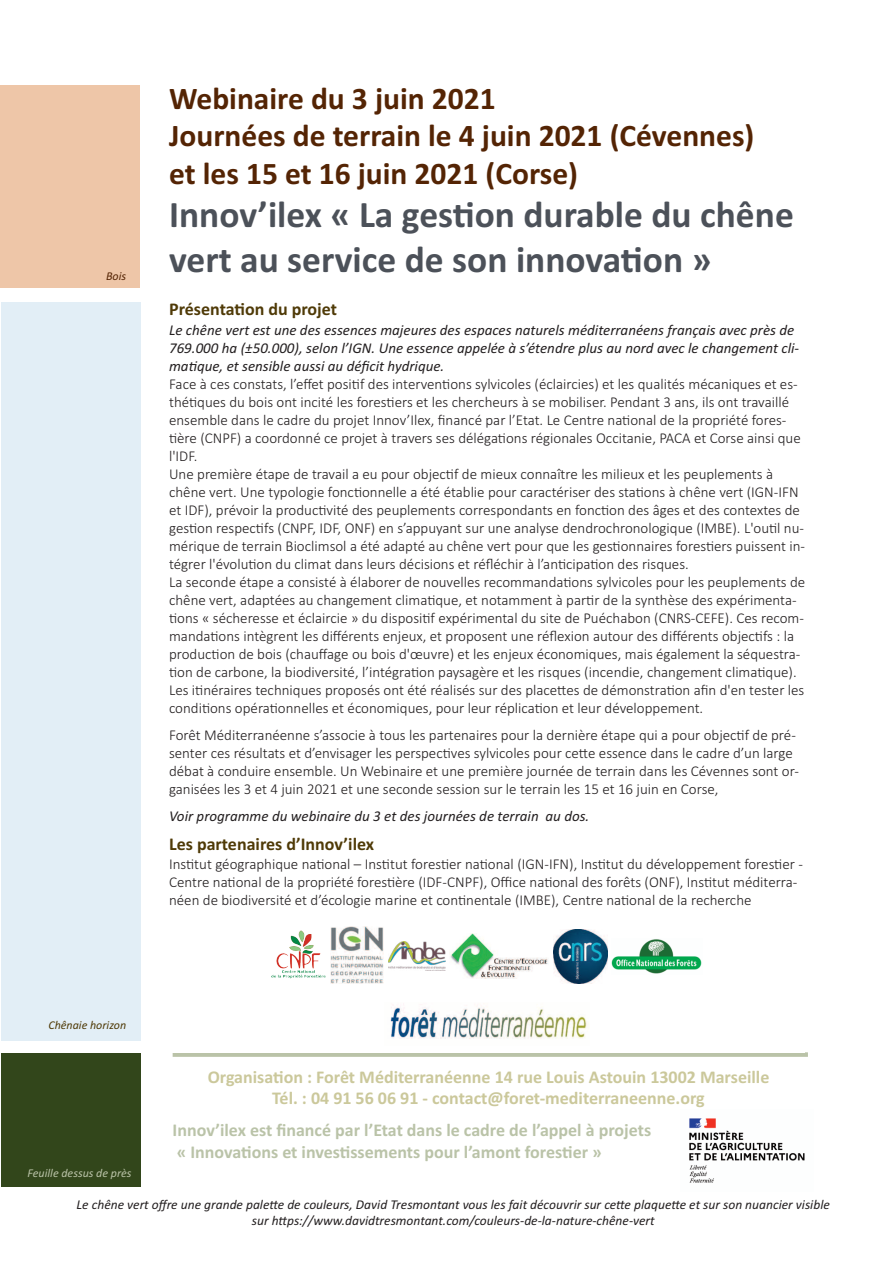
<style>
.page{position:relative;width:893px;height:1263px;background:#fff}
.page>*{position:absolute;margin:0;border:0;box-sizing:border-box;transform-origin:0 0}
.t1{font:700 37.5px/45px "Calibri";color:#4c5159}
.t2{font:700 31.5px/37.8px "Calibri";color:#542404}
.t3{font:700 18px/21.6px "Calibri";color:#cbc89b;text-align:center}
.t4{font:700 18px/21.6px "Calibri";color:#bac3a8}
.t5{font:700 18px "Calibri";color:#4f3a07}
.t6{font:300 15px/18px "Calibri";color:#231f20}
.t7{font:italic 15px/18px "Calibri";color:#231f20}
.t8{font:italic 13.5px/16.2px "Calibri";color:#231f20;text-align:center}
.t9{font:italic 12px "Calibri";color:#bac3a8}
.t10{font:italic 12px "Calibri";color:#4f3a07}
.t11{font:italic 12px "Calibri";color:#542404}
</style>
<div class="page">
<div style="left:1px;top:302px;width:139px;height:738px;background:#e2eef6"></div>
<div style="left:1px;top:1053px;width:139px;height:133px;background:#32461b"></div>
<div style="left:1px;top:85px;width:139px;height:202px;background:#eec6a8"></div>
<div style="left:173px;top:1052px;width:635px;height:5px;background:#bac3a8"></div>
<img style="left:689px;top:1118px;width:116px;height:65px">
<div style="left:169px;top:922px;width:635px;height:131px;background:#fff"></div>
<img style="left:271px;top:931px;width:54px;height:48px">
<img style="left:330px;top:927px;width:53px;height:57px">
<img style="left:388px;top:941px;width:57px;height:30px">
<img style="left:554px;top:929px;width:54px;height:54px">
<img style="left:611px;top:939px;width:91px;height:35px">
<img style="left:449px;top:934px;width:99px;height:44px">
<img style="left:390px;top:1004px;width:197px;height:35px">
<p class="t11" style="left:106px;top:269px;width:22px">Bois</p>
<h2 class="t2" style="left:169px;top:79px;width:587px">Webinaire du 3 juin 2021<br>Journées de terrain le 4 juin 2021 (Cévennes) et les 15 et 16 juin 2021 (Corse)</h2>
<h1 class="t1" style="left:169px;top:191px;width:626px">Innov’ilex « La gestion durable du chêne vert au service de son innovation »</h1>
<p class="t5" style="left:169px;top:299px;width:169px">Présentation du projet</p>
<p class="t7" style="left:169px;top:320px;width:632px">Le chêne vert est une des essences majeures des espaces naturels méditerranéens français avec près de<br>769.000 ha (±50.000), selon l’IGN. Une essence appelée à s’étendre plus au nord avec le changement cli&shy;matique, et sensible aussi au déficit hydrique.</p>
<p class="t6" style="left:169px;top:374px;width:638px">Face à ces constats, l’effet positif des interventions sylvicoles (éclaircies) et les qualités mécaniques et es&shy;thétiques du bois ont incité les forestiers et les chercheurs à se mobiliser. Pendant 3 ans, ils ont travaillé ensemble dans le cadre du projet Innov’Ilex, financé par l’Etat. Le Centre national de la propriété fores&shy;tière (CNPF) a coordonné ce projet à travers ses délégations régionales Occitanie, PACA et Corse ainsi que l'IDF.<br>Une première étape de travail a eu pour objectif de mieux connaître les milieux et les peuplements à chêne vert. Une typologie fonctionnelle a été établie pour caractériser des stations à chêne vert (IGN-IFN et IDF), prévoir la productivité des peuplements correspondants en fonction des âges et des contextes de gestion respectifs (CNPF, IDF, ONF) en s’appuyant sur une analyse dendrochronologique (IMBE). L'outil nu&shy;mérique de terrain Bioclimsol a été adapté au chêne vert pour que les gestionnaires forestiers puissent in&shy;tégrer l'évolution du climat dans leurs décisions et réfléchir à l’anticipation des risques.<br>La seconde étape a consisté à élaborer de nouvelles recommandations sylvicoles pour les peuplements de chêne vert, adaptées au changement climatique, et notamment à partir de la synthèse des expérimenta&shy;tions « sécheresse et éclaircie » du dispositif expérimental du site de Puéchabon (CNRS-CEFE). Ces recom&shy;mandations intègrent les différents enjeux, et proposent une réflexion autour des différents objectifs : la production de bois (chauffage ou bois d'œuvre) et les enjeux économiques, mais également la séquestra&shy;tion de carbone, la biodiversité, l’intégration paysagère et les risques (incendie, changement climatique).<br>Les itinéraires techniques proposés ont été réalisés sur des placettes de démonstration afin d'en tester les conditions opérationnelles et économiques, pour leur réplication et leur développement.</p>
<p class="t6" style="left:169px;top:725px;width:631px">Forêt Méditerranéenne s’associe à tous les partenaires pour la dernière étape qui a pour objectif de pré&shy;senter ces résultats et d’envisager les perspectives sylvicoles pour cette essence dans le cadre d’un large débat à conduire ensemble. Un Webinaire et une première journée de terrain dans les Cévennes sont or&shy;ganisées les 3 et 4 juin 2021 et une seconde session sur le terrain les 15 et 16 juin en Corse,</p>
<p class="t7" style="left:169px;top:806px;width:422px">Voir programme du webinaire du 3 et des journées de terrain au dos.</p>
<p class="t5" style="left:169px;top:833px;width:207px">Les partenaires d’Innov’ilex</p>
<p class="t6" style="left:169px;top:855px;width:635px">Institut géographique national – Institut forestier national (IGN-IFN), Institut du développement forestier -<br>Centre national de la propriété forestière (IDF-CNPF), Office national des forêts (ONF), Institut méditerra&shy;néen de biodiversité et d’écologie marine et continentale (IMBE), Centre national de la recherche</p>
<p class="t10" style="left:48px;top:1017px;width:79px">Chênaie horizon</p>
<p class="t9" style="left:28px;top:1166px;width:106px">Feuille dessus de près</p>
<p class="t3" style="left:208px;top:1065px;width:563px">Organisation : Forêt Méditerranéenne 14 rue Louis Astouin 13002 Marseille<br>Tél. : 04 91 56 06 91 - contact@foret-mediterraneenne.org</p>
<p class="t4" style="left:173px;top:1119px;width:480px">Innov’ilex est financé par l’Etat dans le cadre de l’appel à projets « Innovations et investissements pour l’amont forestier »</p>
<p class="t8" style="left:77px;top:1196px;width:755px">Le chêne vert offre une grande palette de couleurs, David Tresmontant vous les fait découvrir sur cette plaquette et sur son nuancier visible sur https://www.davidtresmontant.com/couleurs-de-la-nature-chêne-vert</p>
</div>
